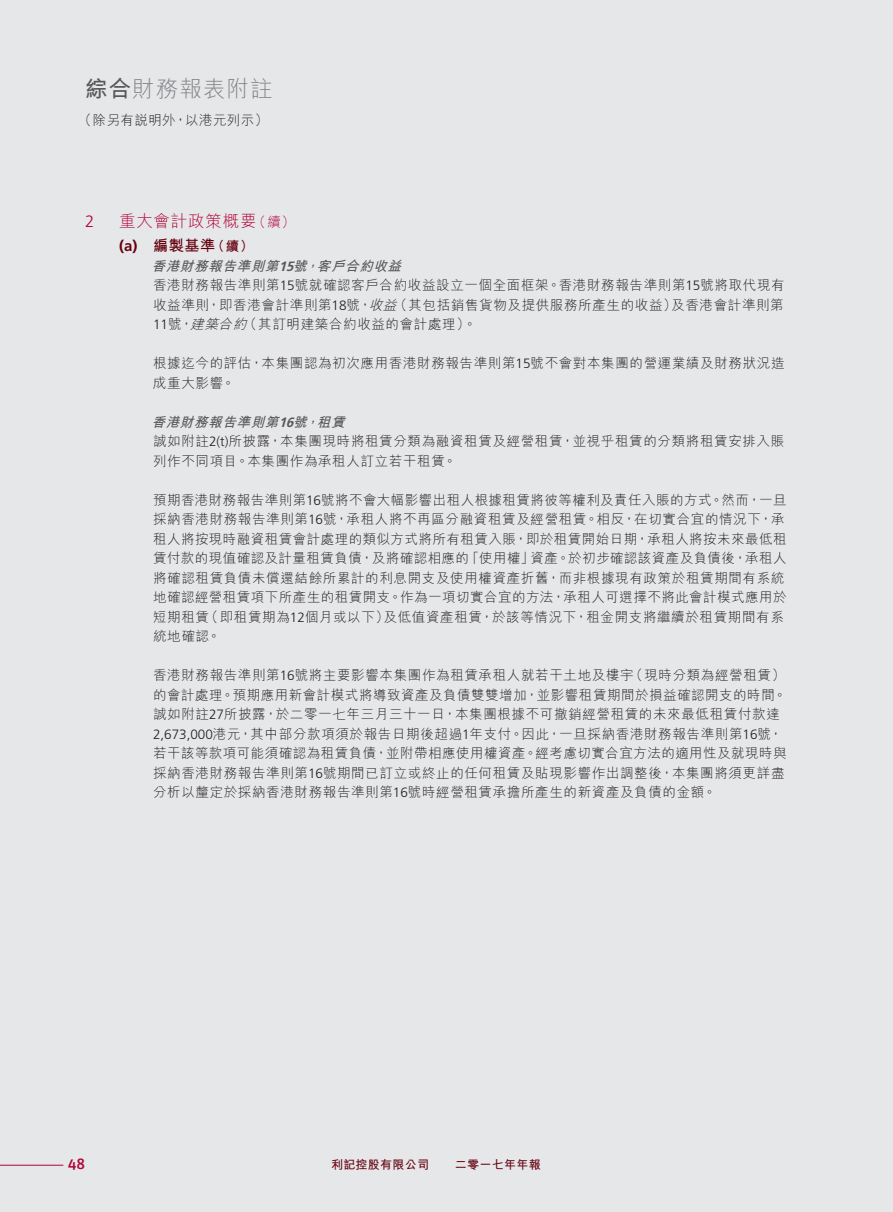
<style>
.page{position:relative;width:893px;height:1212px;background:#e6e7e9}
.page>*{position:absolute;margin:0;border:0;box-sizing:border-box;transform-origin:0 0}
.t1{font:300 22.5px "M Hei HK";letter-spacing:.05em;color:#808285}
.Heading_1{font:300 16.5px "M Hei HK";letter-spacing:.05em;color:#b30437}
.Heading_1-2{font:300 16.5px "Frutiger LT Std";color:#b30437}
.Heading_2{font:700 15px "M Hei HK";color:#64000e}
.t2{font:500 15px "Unit";color:#b30437}
.Body_Text{font:300 13.5px/19.5px "M Hei HK";letter-spacing:.05em;color:#231f20}
.Heading_3{font:italic 700 13.5px "M Hei HK";color:#57585a}
.Body_Text-2{font:300 13.5px "M Hei HK";letter-spacing:.03em;color:#231f20}
.t3{font:700 12px "M Hei HK";letter-spacing:.025em;color:#64000e}
.s1{font-weight:700;color:#57585a}
.s2{font-size:13.5px}
.s3{font-family:"Frutiger LT Std"}
.s4{font-style:italic}
</style>
<div class="page">
<hr style="left:0;top:1165px;width:63px;height:1px;background:#b30437">
<p class="t1" style="left:85px;top:77px;width:189px"><span class="s1">綜合</span>財務報表附註</p>
<p class="Body_Text-2" style="left:78px;top:113px;width:191px">（除另有說明外，以港元列示）</p>
<p class="Heading_1-2" style="left:85px;top:212px;width:11px">2</p>
<p class="Heading_1" style="left:119px;top:213px;width:177px">重大會計政策概要<span class="s2">（續）</span></p>
<p class="Heading_2" style="left:119px;top:235px;width:136px"><span class="s3">(a)</span> 編製基準<span class="s2">（續）</span></p>
<p class="Heading_3" style="left:152px;top:256px;width:256px">香港財務報告準則第<span class="s3">15</span>號，客戶合約收益</p>
<p class="Body_Text" style="left:153px;top:275px;width:633px;text-align:justify">香港財務報告準則第<span class="s3">15</span>號就確認客戶合約收益設立一個全面框架。香港財務報告準則第<span class="s3">15</span>號將取代現有收益準則，即香港會計準則第<span class="s3">18</span>號，<span class="s4">收益</span>（其包括銷售貨物及提供服務所產生的收益）及香港會計準則第<span class="s3">11</span>號，<span class="s4">建築合約</span>（其訂明建築合約收益的會計處理）。</p>
<p class="Body_Text" style="left:153px;top:353px;width:633px">根據迄今的評估，本集團認為初次應用香港財務報告準則第<span class="s3">15</span>號不會對本集團的營運業績及財務狀況造成重大影響。</p>
<p class="Heading_3" style="left:152px;top:412px;width:199px">香港財務報告準則第<span class="s3">16</span>號，租賃</p>
<p class="Body_Text" style="left:153px;top:431px;width:633px">誠如附註<span class="s3">2(t)</span>所披露，本集團現時將租賃分類為融資租賃及經營租賃，並視乎租賃的分類將租賃安排入賬列作不同項目。本集團作為承租人訂立若干租賃。</p>
<p class="Body_Text" style="left:153px;top:490px;width:635px">預期香港財務報告準則第<span class="s3">16</span>號將不會大幅影響出租人根據租賃將彼等權利及責任入賬的方式。然而，一旦採納香港財務報告準則第<span class="s3">16</span>號，承租人將不再區分融資租賃及經營租賃。相反，在切實合宜的情況下，承租人將按現時融資租賃會計處理的類似方式將所有租賃入賬，即於租賃開始日期，承租人將按未來最低租賃付款的現值確認及計量租賃負債，及將確認相應的「使用權」資產。於初步確認該資產及負債後，承租人將確認租賃負債未償還結餘所累計的利息開支及使用權資產折舊，而非根據現有政策於租賃期間有系統地確認經營租賃項下所產生的租賃開支。作為一項切實合宜的方法，承租人可選擇不將此會計模式應用於短期租賃（即租賃期為<span class="s3">12</span>個月或以下）及低值資產租賃，於該等情況下，租金開支將繼續於租賃期間有系統地確認。</p>
<p class="Body_Text" style="left:153px;top:665px;width:635px">香港財務報告準則第<span class="s3">16</span>號將主要影響本集團作為租賃承租人就若干土地及樓宇（現時分類為經營租賃）的會計處理。預期應用新會計模式將導致資產及負債雙雙增加，並影響租賃期間於損益確認開支的時間。誠如附註<span class="s3">27</span>所披露，於二零一七年三月三十一日，本集團根據不可撤銷經營租賃的未來最低租賃付款達<span class="s3">2,673,000</span>港元，其中部分款項須於報告日期後超過<span class="s3">1</span>年支付。因此，一旦採納香港財務報告準則第<span class="s3">16</span>號，若干該等款項可能須確認為租賃負債，並附帶相應使用權資產。經考慮切實合宜方法的適用性及就現時與採納香港財務報告準則第<span class="s3">16</span>號期間已訂立或終止的任何租賃及貼現影響作出調整後，本集團將須更詳盡分析以釐定於採納香港財務報告準則第<span class="s3">16</span>號時經營租賃承擔所產生的新資產及負債的金額。</p>
<p class="t2" style="left:68px;top:1155px;width:19px">48</p>
<p class="t3" style="left:331px;top:1156px;width:100px">利記控股有限公司</p>
<p class="t3" style="left:455px;top:1156px;width:87px">二零一七年年報</p>
</div>
